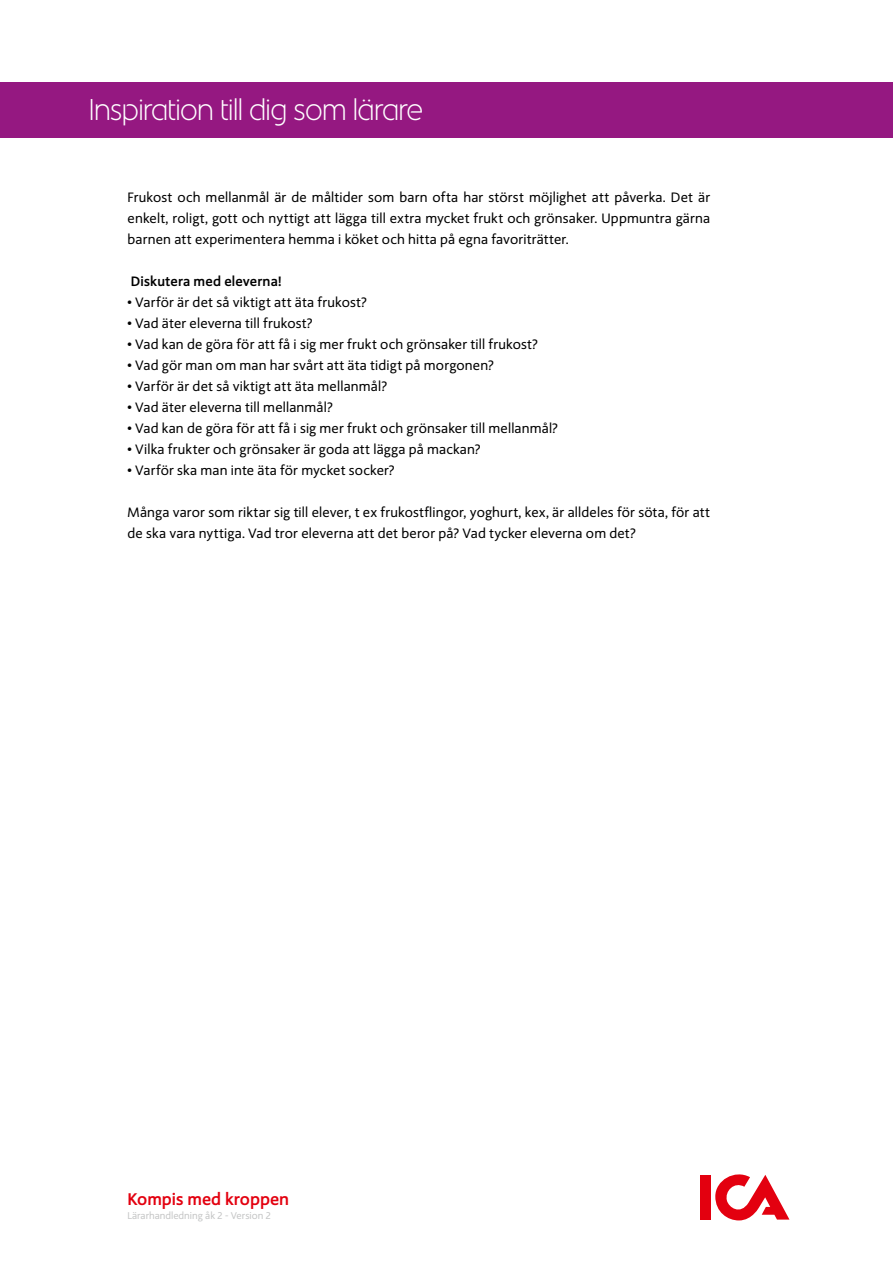
<style>
.page{position:relative;width:893px;height:1263px;background:#fff}
.page>*{position:absolute;margin:0;border:0;box-sizing:border-box;transform-origin:0 0}
.t1{font:300 30px "ICA Rubrik";color:#fff}
.t2{font:700 16.8px "ICA Text";color:#e3000f}
.t3{font:13.5px/21px "ICA Text";letter-spacing:.015em;color:#000;text-align:justify}
.t4{font:700 13.5px "ICA Text";letter-spacing:.015em;color:#000}
.t5{font:9.75px "ICA Text";color:#c5c6c6}
</style>
<div class="page">
<div style="left:0;top:82px;width:893px;height:56px;background:#951881"></div>
<div style="left:700px;top:1175px;width:11px;height:44px;background:#e3000f"></div>
<svg style="left:715px;top:1174px;width:74px;height:46px"></svg>
<h1 class="t1" style="left:89px;top:93px;width:335px">Inspiration till dig som lärare</h1>
<p class="t3" style="left:128px;top:187px;width:584px">Frukost och mellanmål är de måltider som barn ofta har störst möjlighet att påverka. Det är enkelt, roligt, gott och nyttigt att lägga till extra mycket frukt och grönsaker. Uppmuntra gärna barnen att experimentera hemma i köket och hitta på egna favoriträtter.</p>
<p class="t4" style="left:131px;top:273px;width:152px">Diskutera med eleverna!</p>
<p class="t3" style="left:128px;top:292px;width:241px">• Varför är det så viktigt att äta frukost?</p>
<p class="t3" style="left:128px;top:313px;width:187px">• Vad äter eleverna till frukost?</p>
<p class="t3" style="left:128px;top:334px;width:412px">• Vad kan de göra för att få i sig mer frukt och grönsaker till frukost?</p>
<p class="t3" style="left:128px;top:355px;width:368px">• Vad gör man om man har svårt att äta tidigt på morgonen?</p>
<p class="t3" style="left:128px;top:376px;width:261px">• Varför är det så viktigt att äta mellanmål?</p>
<p class="t3" style="left:128px;top:397px;width:207px">• Vad äter eleverna till mellanmål?</p>
<p class="t3" style="left:128px;top:418px;width:432px">• Vad kan de göra för att få i sig mer frukt och grönsaker till mellanmål?</p>
<p class="t3" style="left:128px;top:439px;width:355px">• Vilka frukter och grönsaker är goda att lägga på mackan?</p>
<p class="t3" style="left:128px;top:460px;width:268px">• Varför ska man inte äta för mycket socker?</p>
<p class="t3" style="left:128px;top:502px;width:584px">Många varor som riktar sig till elever, t ex frukostflingor, yoghurt, kex, är alldeles för söta, för att de ska vara nyttiga. Vad tror eleverna att det beror på? Vad tycker eleverna om det?</p>
<p class="t2" style="left:128px;top:1189px;width:163px">Kompis med kroppen</p>
<p class="t5" style="left:128px;top:1210px;width:145px">Lärarhandledning åk 2 - Version 2</p>
</div>
